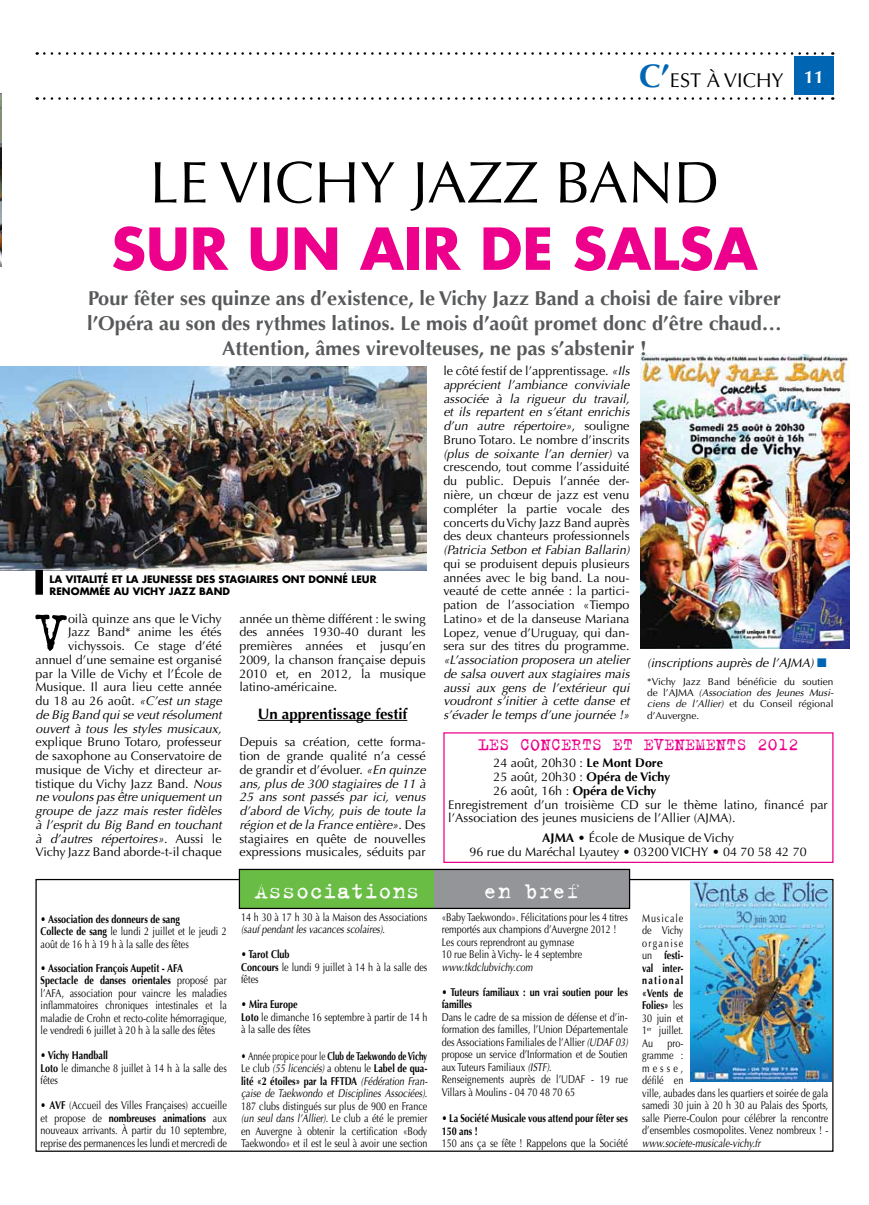
<style>
.page{position:relative;width:869px;height:1205px;background:#fff}
.page>*{position:absolute;margin:0;border:0;box-sizing:border-box;transform-origin:0 0}
.t1{font:60.88px "Trixie Text";color:#000}
.t2{font:58.75px "Optima";color:#000}
.t3{font:700 56.25px "Futura";color:#ec008c}
.t4{font:25px "Trixie Text";color:#fff}
.t5{font:700 20px/25px "Optima";color:#58595b;text-align:center}
.t6{font:20px "Optima";color:#000}
.t7{font:18.75px "Trixie";color:#ec008c}
.t8{font:700 17.5px "Optima";color:#fff}
.t9{font:700 15px "Optima";color:#000}
.t10{font:12.5px/13.8px "Optima";color:#000;text-align:justify}
.t11{font:italic 12.5px/13.8px "Optima";color:#000;text-align:justify}
.t12{font:700 12.5px "Optima";color:#000}
.t13{font:11.25px/12.5px "Optima";color:#000;scale:.8 1}
.t14{font:11.25px/12.5px "Optima";color:#000;text-align:justify;scale:.72 1}
.t15{font:700 11.25px/12.5px "Optima";color:#000;scale:.8 1}
.t16{font:italic 11.25px "Optima";color:#000;scale:.8 1}
.t17{font:10px/11.2px "Optima";color:#000;text-align:justify}
.t18{font:700 10px/12px "Futura";color:#000}
.s1{font-weight:700;font-size:32.5px;color:#0066b3}
.s2{font-style:italic}
.s3{font-weight:700}
.s4{font-weight:400}
.s5{color:#0066b3}
</style>
<div class="page">
<svg style="left:44px;top:52px;width:788px;height:3px"></svg>
<svg style="left:44px;top:97px;width:788px;height:3px"></svg>
<div style="left:794px;top:56px;width:39px;height:39px;background:#0066b3"></div>
<div style="left:239px;top:869px;width:195px;height:39px;background:#69bd45"></div>
<div style="left:434px;top:869px;width:195px;height:39px;background:#939598"></div>
<div style="left:239px;top:869px;width:391px;height:40px;border:1px solid #000"></div>
<img style="left:0;top:94px;width:2px;height:172px">
<img style="left:640px;top:354px;width:209px;height:294px">
<hr style="left:257px;top:720px;width:150px;height:1px;background:#000">
<div style="left:443px;top:732px;width:390px;height:131px;border:1px solid #ec008c"></div>
<img style="left:0;top:366px;width:426px;height:204px">
<div style="left:35px;top:570px;width:8px;height:25px;background:#000"></div>
<img style="left:690px;top:881px;width:141px;height:200px">
<h3 class="t6" style="left:639px;top:68px;width:146px"><span class="s1">C’</span>EST À VICHY</h3>
<h3 class="t8" style="left:803px;top:67px;width:21px">11</h3>
<h2 class="t2" style="left:149px;top:148px;width:571px">LE VICHY JAZZ BAND</h2>
<h3 class="t3" style="left:111px;top:210px;width:647px">SUR UN AIR DE SALSA</h3>
<h3 class="t5" style="left:87px;top:285px;width:696px">Pour fêter ses quinze ans d’existence, le Vichy Jazz Band a choisi de faire vibrer l’Opéra au son des rythmes latinos. Le mois d’août promet donc d’être chaud…<br>Attention, âmes virevolteuses, ne pas s’abstenir !</h3>
<p class="t18" style="left:50px;top:573px;width:328px">LA VITALITÉ ET LA JEUNESSE DES STAGIAIRES ONT DONNÉ LEUR<br>RENOMMÉE AU VICHY JAZZ BAND</p>
<p class="t10" style="left:35px;top:612px;width:188px;text-align:right">oilà quinze ans que le Vichy<br>Jazz Band* anime les étés vichyssois. Ce stage d’été annuel d’une semaine est organisé par la Ville de Vichy et l’École de<br>Musique. Il aura lieu cette année du 18 au 26 août. <span class="s2">«C’est un stage de Big Band qui se veut résolument ouvert à tous les styles musicaux,</span></p>
<p class="t10" style="left:35px;top:735px;width:188px">explique Bruno Totaro, professeur de saxophone au Conservatoire de musique de Vichy et directeur ar&shy;tistique du Vichy Jazz Band. <span class="s2">Nous ne voulons pas être uniquement un groupe de jazz mais rester fidèles à l’esprit du Big Band en touchant à d’autres répertoires»</span>. Aussi le Vichy Jazz Band aborde-t-il chaque</p>
<h1 class="t1" style="left:35px;top:596px;width:35px">V</h1>
<p class="t10" style="left:239px;top:612px;width:188px">année un thème différent : le swing des années 1930-40 durant les premières années et jusqu’en 2009, la chanson française depuis 2010 et, en 2012, la musique latino-américaine.</p>
<p class="t9" style="left:257px;top:705px;width:151px">Un apprentissage festif</p>
<p class="t10" style="left:239px;top:735px;width:188px">Depuis sa création, cette forma&shy;tion de grande qualité n’a cessé de grandir et d’évoluer. <span class="s2">«En quinze ans, plus de 300 stagiaires de 11 à 25 ans sont passés par ici, venus d’abord de Vichy, puis de toute la région et de la France entière»</span>. Des stagiaires en quête de nouvelles expressions musicales, séduits par</p>
<p class="t10" style="left:443px;top:364px;width:188px">le côté festif de l’apprentissage. <span class="s2">«Ils apprécient l’ambiance conviviale associée à la rigueur du travail, et ils repartent en s’étant enrichis d’un autre répertoire»</span>, souligne Bruno Totaro. Le nombre d’inscrits <span class="s2">(plus de soixante l’an dernier)</span> va crescendo, tout comme l’assiduité du public. Depuis l’année der&shy;nière, un chœur de jazz est venu compléter la partie vocale des concerts du Vichy Jazz Band auprès des deux chanteurs professionnels</p>
<p class="t11" style="left:443px;top:543px;width:187px">(Patricia Setbon et Fabian Ballarin)</p>
<p class="t10" style="left:443px;top:557px;width:188px">qui se produisent depuis plusieurs années avec le big band. La nou&shy;veauté de cette année : la partici&shy;pation de l’association «Tiempo Latino» et de la danseuse Mariana Lopez, venue d’Uruguay, qui dan&shy;sera sur des titres du programme.</p>
<p class="t11" style="left:443px;top:653px;width:188px">«L’association proposera un atelier de salsa ouvert aux stagiaires mais aussi aux gens de l’extérieur qui voudront s’initier à cette danse et s’évader le temps d’une journée !»</p>
<h3 class="t7" style="left:478px;top:732px;width:321px">LES CONCERTS ET ÉVÉNEMENTS 2012</h3>
<p class="t10" style="left:493px;top:756px;width:171px">24 août, 20h30 : <span class="s3">Le Mont Dore</span></p>
<p class="t10" style="left:493px;top:770px;width:178px">25 août, 20h30 : <span class="s3">Opéra de Vichy</span></p>
<p class="t12" style="left:493px;top:783px;width:164px"><span class="s4">26 août, 16h :</span> Opéra de Vichy</p>
<p class="t10" style="left:448px;top:797px;width:381px">Enregistrement d’un troisième CD sur le thème latino, financé par</p>
<p class="t10" style="left:448px;top:811px;width:288px">l’Association des jeunes musiciens de l’Allier (AJMA).</p>
<p class="t10" style="left:469px;top:831px;width:338px;text-align:center"><span class="s3">AJMA</span> • École de Musique de Vichy<br>96 rue du Maréchal Lyautey • 03200 VICHY • 04 70 58 42 70</p>
<p class="t11" style="left:647px;top:656px;width:181px">(inscriptions auprès de l’AJMA) <span class="s5">■</span></p>
<p class="t17" style="left:647px;top:676px;width:188px">*Vichy Jazz Band bénéficie du soutien de l’AJMA <span class="s2">(Association des Jeunes Musi&shy;ciens de l’Allier)</span> et du Conseil régional d’Auvergne.</p>
<p class="t13" style="left:41px;top:913px;width:234px"><span class="s3">• Association des donneurs de sang<br>Collecte de sang</span> le lundi 2 juillet et le jeudi 2 août de 16 h à 19 h à la salle des fêtes</p>
<p class="t13" style="left:41px;top:962px;width:234px"><span class="s3">• Association François Aupetit - AFA<br>Spectacle de danses orientales</span> proposé par l’AFA, association pour vaincre les maladies inflammatoires chroniques intestinales et la maladie de Crohn et recto-colite hémorragique, le vendredi 6 juillet à 20 h à la salle des fêtes</p>
<p class="t13" style="left:41px;top:1049px;width:234px"><span class="s3">• Vichy Handball<br>Loto</span> le dimanche 8 juillet à 14 h à la salle des fêtes</p>
<p class="t13" style="left:41px;top:1099px;width:234px;text-align:justify"><span class="s3">• AVF</span> (Accueil des Villes Françaises) accueille et propose de <span class="s3">nombreuses animations</span> aux nouveaux arrivants. À partir du 10 septembre, reprise des permanences les lundi et mercredi de</p>
<h3 class="t4" style="left:254px;top:876px;width:167px">Associations</h3>
<h3 class="t4" style="left:483px;top:876px;width:98px">en bref</h3>
<p class="t13" style="left:241px;top:911px;width:234px">14 h 30 à 17 h 30 à la Maison des Associations <span class="s2">(sauf pendant les vacances scolaires)</span>.</p>
<p class="t13" style="left:241px;top:948px;width:234px"><span class="s3">• Tarot Club<br>Concours</span> le lundi 9 juillet à 14 h à la salle des fêtes</p>
<p class="t13" style="left:241px;top:998px;width:234px"><span class="s3">• Mira Europe<br>Loto</span> le dimanche 16 septembre à partir de 14 h à la salle des fêtes</p>
<p class="t14" style="left:241px;top:1049px;width:260px"><span class="s3">•</span> Année propice pour le <span class="s3">Club de Taekwondo de Vichy </span>Le club <span class="s2">(55 licenciés)</span> a obtenu le <span class="s3">Label de qua&shy;lité «2 étoiles» par la FFTDA</span> <span class="s2">(Fédération Fran&shy;çaise de Taekwondo et Disciplines Associées)</span>.<br>187 clubs distingués sur plus de 900 en France <span class="s2">(un seul dans l’Allier)</span>. Le club a été le premier en Auvergne à obtenir la certification «Body Taekwondo» et il est le seul à avoir une section</p>
<p class="t13" style="left:441px;top:911px;width:234px">«Baby Taekwondo». Félicitations pour les 4 titres remportés aux champions d’Auvergne 2012 !<br>Les cours reprendront au gymnase<br>10 rue Belin à Vichy- le 4 septembre</p>
<p class="t16" style="left:441px;top:960px;width:115px">www.tkdclubvichy.com</p>
<p class="t15" style="left:441px;top:986px;width:234px">• Tuteurs familiaux : un vrai soutien pour les familles</p>
<p class="t13" style="left:441px;top:1011px;width:234px">Dans le cadre de sa mission de défense et d’in&shy;formation des familles, l’Union Départementale des Associations Familiales de l’Allier <span class="s2">(UDAF 03) </span>propose un service d’Information et de Soutien aux Tuteurs Familiaux <span class="s2">(ISTF)</span>.<br>Renseignements auprès de l’UDAF - 19 rue Villars à Moulins - 04 70 48 70 65</p>
<p class="t15" style="left:441px;top:1112px;width:234px">• La Société Musicale vous attend pour fêter ses<br>150 ans !</p>
<p class="t13" style="left:441px;top:1137px;width:234px">150 ans ça se fête ! Rappelons que la Société</p>
<p class="t13" style="left:642px;top:912px;width:53px;text-align:justify">Musicale de Vichy organise un <span class="s3">festi&shy;val inter&shy;national «Vents de Folies»</span> les 30 juin et 1<sup>er</sup> juillet.<br>Au</p>
<p class="t13" style="left:642px;top:1037px;width:234px;text-indent:25px">pro-<br>gramme :<br>messe,<br>défilé en<br>ville, aubades dans les quartiers et soirée de gala samedi 30 juin à 20 h 30 au Palais des Sports, salle Pierre-Coulon pour célébrer la rencontre d’ensembles cosmopolites. Venez nombreux ! -</p>
<p class="t16" style="left:642px;top:1136px;width:149px">www.societe-musicale-vichy.fr</p>
</div>
